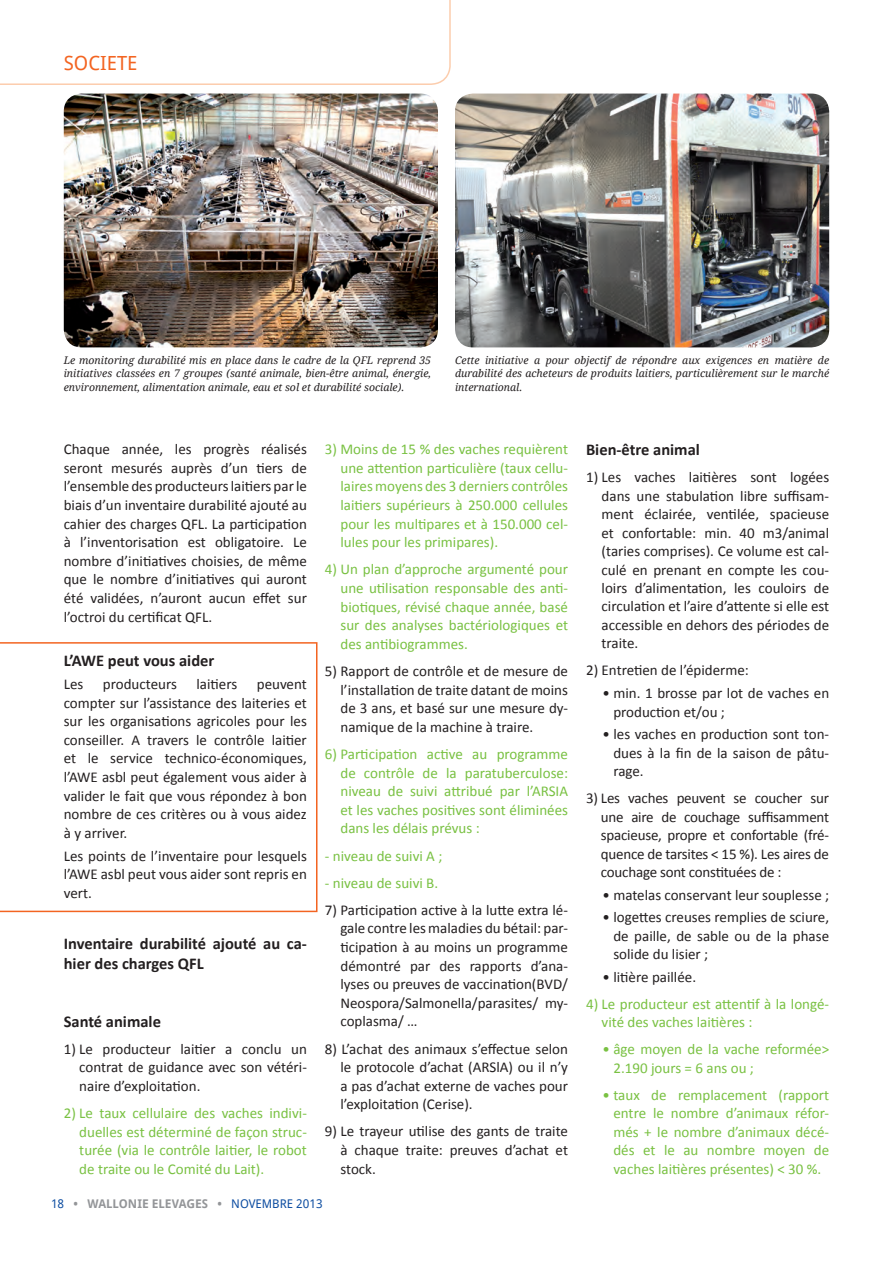
<style>
.page{position:relative;width:893px;height:1263px;background:#fff}
.page>*{position:absolute;margin:0;border:0;box-sizing:border-box;transform-origin:0 0}
.intro{font:19.5px "Droid Sans";color:#f36421}
.intro-2{font:700 16.5px/20.1px "Calibri";color:#231f20}
.intro-3{font:15px/18.6px "Calibri";color:#231f20;text-align:justify}
.intro-4{font:15px/18.6px "Calibri";color:#79c142;text-align:justify}
.t1{font:700 12px "Droid Sans";color:#939598}
.intro-5{font:italic 10.5px/13.5px "Droid Serif";color:#231f20;text-align:justify}
.s1{font-weight:400;color:#0d4da1}
</style>
<div class="page">
<svg style="left:0;top:0;width:451px;height:85px"></svg>
<img style="left:64px;top:94px;width:374px;height:253px">
<img style="left:455px;top:94px;width:374px;height:253px">
<svg style="left:0;top:642px;width:317px;height:270px"></svg>
<p class="intro" style="left:64px;top:50px;width:75px">SOCIETE</p>
<p class="intro-5" style="left:64px;top:353px;width:369px">Le monitoring durabilité mis en place dans le cadre de la QFL reprend 35 initiatives classées en 7 groupes (santé animale, bien-être animal, énergie, environnement, alimentation animale, eau et sol et durabilité sociale).</p>
<p class="intro-5" style="left:455px;top:353px;width:376px">Cette initiative a pour objectif de répondre aux exigences en matière de durabilité des acheteurs de produits laitiers, particulièrement sur le marché international.</p>
<p class="intro-3" style="left:64px;top:439px;width:245px">Chaque année, les progrès réalisés seront mesurés auprès d’un tiers de l’ensemble des producteurs laitiers par le biais d’un inventaire durabilité ajouté au cahier des charges QFL. La participation à l’inventorisation est obligatoire. Le nombre d’initiatives choisies, de même que le nombre d’initiatives qui auront été validées, n’auront aucun effet sur l’octroi du certificat QFL.</p>
<p class="intro-2" style="left:64px;top:650px;width:152px">L’AWE peut vous aider</p>
<p class="intro-3" style="left:64px;top:674px;width:21px">Les</p>
<p class="intro-3" style="left:103px;top:674px;width:75px">producteurs</p>
<p class="intro-3" style="left:196px;top:674px;width:42px">laitiers</p>
<p class="intro-3" style="left:64px;top:674px;width:245px;text-indent:193px">peuvent compter sur l’assistance des laiteries et sur les organisations agricoles pour les conseiller. A travers le contrôle laitier et le service technico-économiques, l’AWE asbl peut également vous aider à valider le fait que vous répondez à bon nombre de ces critères ou à vous aidez à y arriver.</p>
<p class="intro-3" style="left:64px;top:845px;width:245px">Les points de l’inventaire pour lesquels l’AWE asbl peut vous aider sont repris en vert.</p>
<p class="intro-2" style="left:64px;top:933px;width:245px">Inventaire durabilité ajouté au ca&shy;hier des charges QFL</p>
<p class="intro-2" style="left:64px;top:1010px;width:99px">Santé animale</p>
<p class="intro-3" style="left:79px;top:1038px;width:229px;text-indent:-16px">1) Le producteur laitier a conclu un contrat de guidance avec son vétéri&shy;naire d’exploitation.</p>
<p class="intro-4" style="left:79px;top:1103px;width:229px;text-indent:-16px">2) Le taux cellulaire des vaches indivi&shy;duelles est déterminé de façon struc&shy;turée (via le contrôle laitier, le robot de traite ou le Comité du Lait).</p>
<p class="intro-4" style="left:340px;top:439px;width:229px;text-indent:-16px">3) Moins de 15 % des vaches requièrent une attention particulière (taux cellu&shy;laires moyens des 3 derniers contrôles laitiers supérieurs à 250.000 cellules pour les multipares et à 150.000 cel&shy;lules pour les primipares).</p>
<p class="intro-4" style="left:340px;top:559px;width:229px;text-indent:-16px">4) Un plan d’approche argumenté pour une utilisation responsable des anti&shy;biotiques, révisé chaque année, basé sur des analyses bactériologiques et des antibiogrammes.</p>
<p class="intro-3" style="left:340px;top:661px;width:229px;text-indent:-16px">5) Rapport de contrôle et de mesure de l’installation de traite datant de moins de 3 ans, et basé sur une mesure dy&shy;namique de la machine à traire.</p>
<p class="intro-4" style="left:340px;top:744px;width:229px;text-indent:-16px">6) Participation active au programme de contrôle de la paratuberculose: niveau de suivi attribué par l’ARSIA et les vaches positives sont éliminées dans les délais prévus :</p>
<p class="intro-4" style="left:325px;top:845px;width:119px">- niveau de suivi A ;</p>
<p class="intro-4" style="left:325px;top:873px;width:115px">- niveau de suivi B.</p>
<p class="intro-3" style="left:340px;top:900px;width:229px;text-indent:-16px">7) Participation active à la lutte extra lé&shy;gale contre les maladies du bétail: par&shy;ticipation à au moins un programme démontré par des rapports d’ana&shy;lyses ou preuves de vaccination(BVD/ Neospora/Salmonella/parasites/ my&shy;coplasma/ …</p>
<p class="intro-3" style="left:340px;top:1038px;width:229px;text-indent:-16px">8) L’achat des animaux s’effectue selon le protocole d’achat (ARSlA) ou il n’y a pas d’achat externe de vaches pour l’exploitation (Cerise).</p>
<p class="intro-3" style="left:340px;top:1121px;width:229px;text-indent:-16px">9) Le trayeur utilise des gants de traite à chaque traite: preuves d’achat et stock.</p>
<p class="t1" style="left:51px;top:1195px;width:273px"><span class="s1">18</span> • WALLONIE ELEVAGES • <span class="s1">NOVEMBRE 2013</span></p>
<p class="intro-2" style="left:586px;top:439px;width:115px">Bien-être animal</p>
<p class="intro-3" style="left:602px;top:467px;width:229px;text-indent:-16px">1) Les vaches laitières sont logées dans une stabulation libre suffisam&shy;ment éclairée, ventilée, spacieuse et confortable: min. 40 m3/animal (taries comprises). Ce volume est cal&shy;culé en prenant en compte les cou&shy;loirs d’alimentation, les couloirs de circulation et l’aire d’attente si elle est accessible en dehors des périodes de traite.</p>
<p class="intro-3" style="left:586px;top:660px;width:164px">2) Entretien de l’épiderme:</p>
<p class="intro-3" style="left:613px;top:683px;width:217px;text-indent:-11px">• min. 1 brosse par lot de vaches en production et/ou ;</p>
<p class="intro-3" style="left:613px;top:724px;width:217px;text-indent:-11px">• les vaches en production sont ton&shy;dues à la fin de la saison de pâtu&shy;rage.</p>
<p class="intro-3" style="left:601px;top:788px;width:230px;text-indent:-15px">3) Les vaches peuvent se coucher sur une aire de couchage suffisamment spacieuse, propre et confortable (fré&shy;quence de tarsites &lt; 15 %). Les aires de couchage sont constituées de :</p>
<p class="intro-3" style="left:603px;top:885px;width:228px">• matelas conservant leur souplesse ;</p>
<p class="intro-3" style="left:613px;top:907px;width:217px;text-indent:-11px">• logettes creuses remplies de sciure, de paille, de sable ou de la phase solide du lisier ;</p>
<p class="intro-3" style="left:603px;top:967px;width:95px">• litière paillée.</p>
<p class="intro-4" style="left:602px;top:994px;width:229px;text-indent:-16px">4) Le producteur est attentif à la longé&shy;vité des vaches laitières :</p>
<p class="intro-4" style="left:613px;top:1039px;width:217px;text-indent:-11px">• âge moyen de la vache reformée&gt;<br>2.190 jours = 6 ans ou ;</p>
<p class="intro-4" style="left:613px;top:1085px;width:217px;text-indent:-11px">• taux de remplacement (rapport entre le nombre d’animaux réfor&shy;més + le nombre d’animaux décé&shy;dés et le au nombre moyen de vaches laitières présentes) &lt; 30 %.</p>
</div>
